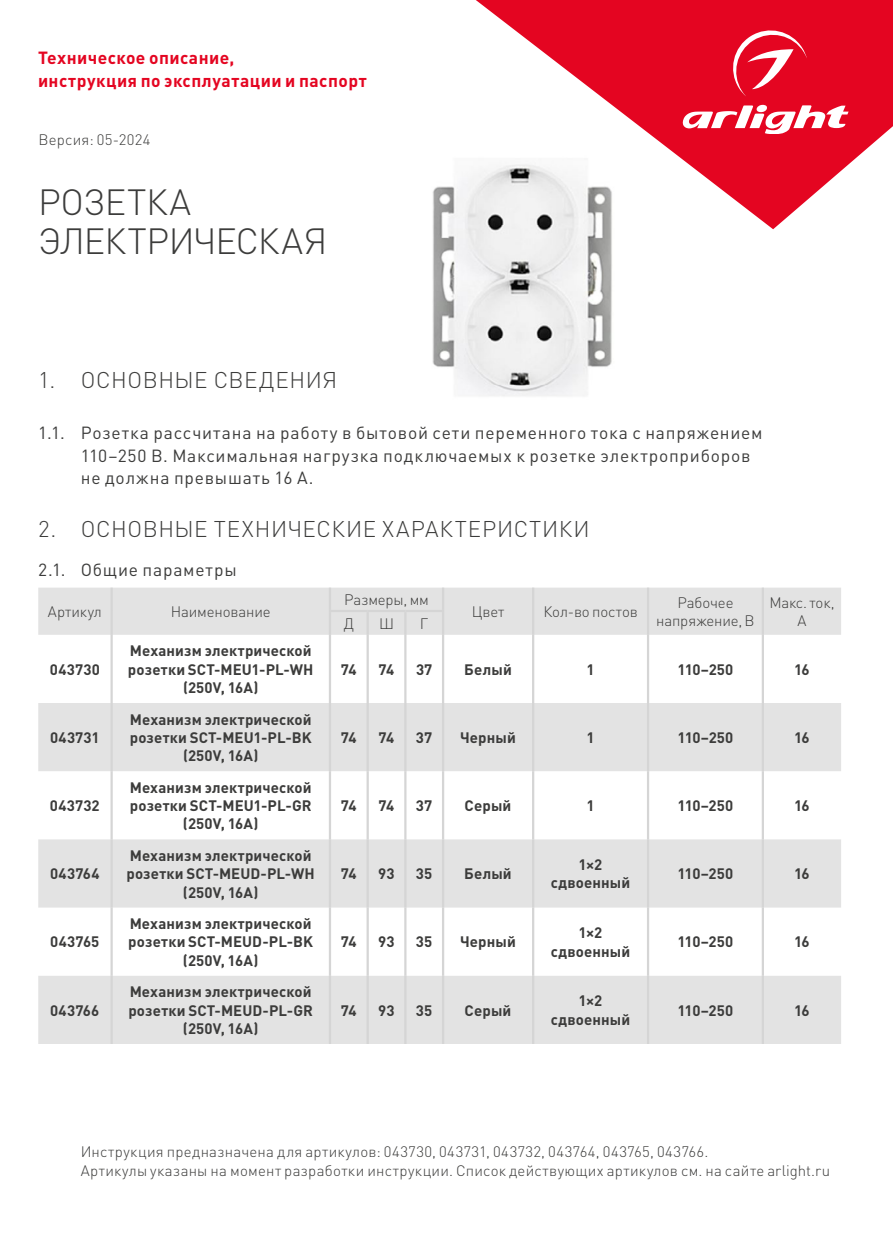
<style>
.page{position:relative;width:893px;height:1259px;background:#fff}
.page>*{position:absolute;margin:0;border:0;box-sizing:border-box;transform-origin:0 0}
.t1{font:300 36px/39px "DIN Pro";letter-spacing:-.015em;color:#3c3c3b}
.t2{font:300 22.5px "DIN Pro";letter-spacing:.025em;color:#3c3c3b}
.t3{font:17.4px/22.8px "DIN Pro";letter-spacing:.045em;color:#3c3c3b}
.t4{font:700 17.4px/22.8px "DIN Pro";letter-spacing:.025em;color:#e40521}
.t5{font:700 15px/18.3px "DIN Pro";letter-spacing:.01em;color:#3c3c3b;text-align:center}
.t6{font:300 15px/18.3px "DIN Pro";letter-spacing:.015em;color:#3c3c3b}
.t7{font:300 15px/18.3px "DIN Pro";letter-spacing:-.01em;color:#3c3c3b;text-align:center}
.t8{font:300 15px "DIN Pro";letter-spacing:-.005em;color:#3c3c3b}
</style>
<div class="page">
<svg style="left:476px;top:0;width:417px;height:229px;fill:#e40521"></svg>
<svg style="left:679px;top:105px;width:170px;height:29px"></svg>
<svg style="left:728px;top:25px;width:79px;height:72px;background:#e82f46"></svg>
<svg style="left:38px;top:587px;width:803px;height:457px"></svg>
<div style="left:38px;top:839px;width:803px;height:68px;background:#e3e3e3"></div>
<hr style="left:329px;top:610px;width:39px;height:2px;background:#d5d5d5">
<hr style="left:368px;top:610px;width:37px;height:2px;background:#d5d5d5">
<hr style="left:405px;top:610px;width:39px;height:2px;background:#d5d5d5">
<hr style="left:110px;top:587px;width:3px;height:24px;background:#d5d5d5">
<hr style="left:110px;top:611px;width:3px;height:24px;background:#d5d5d5">
<hr style="left:329px;top:587px;width:2px;height:23px;background:#d5d5d5">
<hr style="left:442px;top:587px;width:2px;height:23px;background:#d5d5d5">
<hr style="left:532px;top:587px;width:2px;height:24px;background:#d5d5d5">
<hr style="left:647px;top:587px;width:2px;height:24px;background:#d5d5d5">
<hr style="left:762px;top:587px;width:2px;height:24px;background:#d5d5d5">
<hr style="left:532px;top:611px;width:2px;height:24px;background:#d5d5d5">
<hr style="left:647px;top:611px;width:2px;height:24px;background:#d5d5d5">
<hr style="left:762px;top:611px;width:2px;height:24px;background:#d5d5d5">
<hr style="left:329px;top:612px;width:2px;height:23px;background:#d5d5d5">
<hr style="left:367px;top:612px;width:2px;height:23px;background:#d5d5d5">
<hr style="left:404px;top:612px;width:2px;height:23px;background:#d5d5d5">
<hr style="left:442px;top:612px;width:2px;height:23px;background:#d5d5d5">
<hr style="left:110px;top:635px;width:3px;height:68px;background:#d5d5d5">
<hr style="left:329px;top:635px;width:2px;height:68px;background:#d5d5d5">
<hr style="left:367px;top:635px;width:2px;height:68px;background:#d5d5d5">
<hr style="left:404px;top:635px;width:2px;height:68px;background:#d5d5d5">
<hr style="left:442px;top:635px;width:2px;height:68px;background:#d5d5d5">
<hr style="left:532px;top:635px;width:2px;height:68px;background:#d5d5d5">
<hr style="left:647px;top:635px;width:2px;height:68px;background:#d5d5d5">
<hr style="left:762px;top:635px;width:2px;height:68px;background:#d5d5d5">
<hr style="left:110px;top:703px;width:3px;height:68px;background:#d5d5d5">
<hr style="left:329px;top:703px;width:2px;height:68px;background:#d5d5d5">
<hr style="left:367px;top:703px;width:2px;height:68px;background:#d5d5d5">
<hr style="left:404px;top:703px;width:2px;height:68px;background:#d5d5d5">
<hr style="left:442px;top:703px;width:2px;height:68px;background:#d5d5d5">
<hr style="left:532px;top:703px;width:2px;height:68px;background:#d5d5d5">
<hr style="left:647px;top:703px;width:2px;height:68px;background:#d5d5d5">
<hr style="left:762px;top:703px;width:2px;height:68px;background:#d5d5d5">
<hr style="left:110px;top:771px;width:3px;height:68px;background:#d5d5d5">
<hr style="left:329px;top:771px;width:2px;height:68px;background:#d5d5d5">
<hr style="left:367px;top:771px;width:2px;height:68px;background:#d5d5d5">
<hr style="left:404px;top:771px;width:2px;height:68px;background:#d5d5d5">
<hr style="left:442px;top:771px;width:2px;height:68px;background:#d5d5d5">
<hr style="left:532px;top:771px;width:2px;height:68px;background:#d5d5d5">
<hr style="left:647px;top:771px;width:2px;height:68px;background:#d5d5d5">
<hr style="left:762px;top:771px;width:2px;height:68px;background:#d5d5d5">
<hr style="left:110px;top:839px;width:3px;height:68px;background:#d5d5d5">
<hr style="left:329px;top:839px;width:2px;height:68px;background:#d5d5d5">
<hr style="left:367px;top:839px;width:2px;height:68px;background:#d5d5d5">
<hr style="left:404px;top:839px;width:2px;height:68px;background:#d5d5d5">
<hr style="left:442px;top:839px;width:2px;height:68px;background:#d5d5d5">
<hr style="left:532px;top:839px;width:2px;height:68px;background:#d5d5d5">
<hr style="left:647px;top:839px;width:2px;height:68px;background:#d5d5d5">
<hr style="left:762px;top:839px;width:2px;height:68px;background:#d5d5d5">
<hr style="left:110px;top:907px;width:3px;height:68px;background:#d5d5d5">
<hr style="left:329px;top:907px;width:2px;height:68px;background:#d5d5d5">
<hr style="left:367px;top:907px;width:2px;height:68px;background:#d5d5d5">
<hr style="left:404px;top:907px;width:2px;height:68px;background:#d5d5d5">
<hr style="left:442px;top:907px;width:2px;height:68px;background:#d5d5d5">
<hr style="left:532px;top:907px;width:2px;height:68px;background:#d5d5d5">
<hr style="left:647px;top:907px;width:2px;height:68px;background:#d5d5d5">
<hr style="left:762px;top:907px;width:2px;height:68px;background:#d5d5d5">
<hr style="left:110px;top:975px;width:3px;height:69px;background:#d5d5d5">
<hr style="left:329px;top:975px;width:2px;height:69px;background:#d5d5d5">
<hr style="left:367px;top:975px;width:2px;height:69px;background:#d5d5d5">
<hr style="left:404px;top:975px;width:2px;height:69px;background:#d5d5d5">
<hr style="left:442px;top:975px;width:2px;height:69px;background:#d5d5d5">
<hr style="left:532px;top:975px;width:2px;height:69px;background:#d5d5d5">
<hr style="left:647px;top:975px;width:2px;height:69px;background:#d5d5d5">
<hr style="left:762px;top:975px;width:2px;height:69px;background:#d5d5d5">
<img style="left:432px;top:145px;width:193px;height:251px">
<p class="t4" style="left:38px;top:46px;width:330px">Техническое описание,<br>инструкция по эксплуатации и паспорт</p>
<p class="t6" style="left:38px;top:130px;width:113px">Версия: 05-2024</p>
<h1 class="t1" style="left:38px;top:181px;width:291px">РОЗЕТКА<br>ЭЛЕКТРИЧЕСКАЯ</h1>
<h2 class="t2" style="left:38px;top:364px;width:301px">1. ОСНОВНЫЕ СВЕДЕНИЯ</h2>
<p class="t3" style="left:81px;top:420px;width:683px;text-indent:-43px">1.1. Розетка рассчитана на работу в бытовой сети переменного тока с напряжением<br>110–250 В. Максимальная нагрузка подключаемых к розетке электроприборов не должна превышать 16 А.</p>
<h2 class="t2" style="left:38px;top:513px;width:553px">2. ОСНОВНЫЕ ТЕХНИЧЕСКИЕ ХАРАКТЕРИСТИКИ</h2>
<p class="t3" style="left:38px;top:557px;width:200px">2.1. Общие параметры</p>
<p class="t6" style="left:48px;top:602px;width:55px">Артикул</p>
<p class="t7" style="left:171px;top:602px;width:101px">Наименование</p>
<p class="t7" style="left:344px;top:590px;width:86px">Размеры, мм</p>
<p class="t6" style="left:472px;top:602px;width:34px">Цвет</p>
<p class="t8" style="left:543px;top:601px;width:96px">Кол-во постов</p>
<p class="t7" style="left:656px;top:592px;width:100px">Рабочее напряжение, В</p>
<p class="t6" style="left:769px;top:592px;width:67px">Макс. ток,</p>
<p class="t6" style="left:344px;top:613px;width:12px">Д</p>
<p class="t6" style="left:379px;top:613px;width:16px">Ш</p>
<p class="t6" style="left:420px;top:613px;width:10px">Г</p>
<p class="t6" style="left:797px;top:611px;width:10px">А</p>
<p class="t5" style="left:50px;top:659px;width:51px">043730</p>
<p class="t5" style="left:50px;top:727px;width:51px">043731</p>
<p class="t5" style="left:50px;top:796px;width:51px">043732</p>
<p class="t5" style="left:50px;top:864px;width:51px">043764</p>
<p class="t5" style="left:50px;top:932px;width:51px">043765</p>
<p class="t5" style="left:50px;top:1000px;width:51px">043766</p>
<p class="t5" style="left:128px;top:641px;width:187px">Механизм электрической розетки SCT-MEU1-PL-WH (250V, 16A)</p>
<p class="t5" style="left:130px;top:709px;width:183px">Механизм электрической розетки SCT-MEU1-PL-BK (250V, 16A)</p>
<p class="t5" style="left:130px;top:777px;width:183px">Механизм электрической розетки SCT-MEU1-PL-GR (250V, 16A)</p>
<p class="t5" style="left:126px;top:845px;width:190px">Механизм электрической розетки SCT-MEUD-PL-WH (250V, 16A)</p>
<p class="t5" style="left:128px;top:914px;width:186px">Механизм электрической розетки SCT-MEUD-PL-BK (250V, 16A)</p>
<p class="t5" style="left:128px;top:982px;width:186px">Механизм электрической розетки SCT-MEUD-PL-GR (250V, 16A)</p>
<p class="t5" style="left:341px;top:659px;width:17px">74</p>
<p class="t5" style="left:379px;top:659px;width:17px">74</p>
<p class="t5" style="left:416px;top:659px;width:18px">37</p>
<p class="t5" style="left:464px;top:659px;width:49px">Белый</p>
<p class="t5" style="left:586px;top:659px;width:10px">1</p>
<p class="t5" style="left:677px;top:659px;width:57px">110–250</p>
<p class="t5" style="left:794px;top:659px;width:17px">16</p>
<p class="t5" style="left:341px;top:727px;width:17px">74</p>
<p class="t5" style="left:379px;top:727px;width:17px">74</p>
<p class="t5" style="left:416px;top:727px;width:18px">37</p>
<p class="t5" style="left:460px;top:727px;width:57px">Черный</p>
<p class="t5" style="left:586px;top:727px;width:10px">1</p>
<p class="t5" style="left:677px;top:727px;width:57px">110–250</p>
<p class="t5" style="left:794px;top:727px;width:17px">16</p>
<p class="t5" style="left:341px;top:796px;width:17px">74</p>
<p class="t5" style="left:379px;top:796px;width:17px">74</p>
<p class="t5" style="left:416px;top:796px;width:18px">37</p>
<p class="t5" style="left:465px;top:796px;width:48px">Серый</p>
<p class="t5" style="left:586px;top:796px;width:10px">1</p>
<p class="t5" style="left:677px;top:796px;width:57px">110–250</p>
<p class="t5" style="left:794px;top:796px;width:17px">16</p>
<p class="t5" style="left:341px;top:864px;width:17px">74</p>
<p class="t5" style="left:378px;top:864px;width:18px">93</p>
<p class="t5" style="left:416px;top:864px;width:18px">35</p>
<p class="t5" style="left:464px;top:864px;width:49px">Белый</p>
<p class="t5" style="left:551px;top:855px;width:81px">1×2 сдвоенный</p>
<p class="t5" style="left:677px;top:864px;width:57px">110–250</p>
<p class="t5" style="left:794px;top:864px;width:17px">16</p>
<p class="t5" style="left:341px;top:932px;width:17px">74</p>
<p class="t5" style="left:378px;top:932px;width:18px">93</p>
<p class="t5" style="left:416px;top:932px;width:18px">35</p>
<p class="t5" style="left:460px;top:932px;width:57px">Черный</p>
<p class="t5" style="left:551px;top:923px;width:81px">1×2 сдвоенный</p>
<p class="t5" style="left:677px;top:932px;width:57px">110–250</p>
<p class="t5" style="left:794px;top:932px;width:17px">16</p>
<p class="t5" style="left:341px;top:1000px;width:17px">74</p>
<p class="t5" style="left:378px;top:1000px;width:18px">93</p>
<p class="t5" style="left:416px;top:1000px;width:18px">35</p>
<p class="t5" style="left:465px;top:1000px;width:48px">Серый</p>
<p class="t5" style="left:551px;top:991px;width:81px">1×2 сдвоенный</p>
<p class="t5" style="left:677px;top:1000px;width:57px">110–250</p>
<p class="t5" style="left:794px;top:1000px;width:17px">16</p>
<p class="t6" style="left:81px;top:1142px;width:751px">Инструкция предназначена для артикулов: 043730, 043731, 043732, 043764, 043765, 043766.<br>Артикулы указаны на момент разработки инструкции. Список действующих артикулов см. на сайте arlight.ru</p>
</div>
